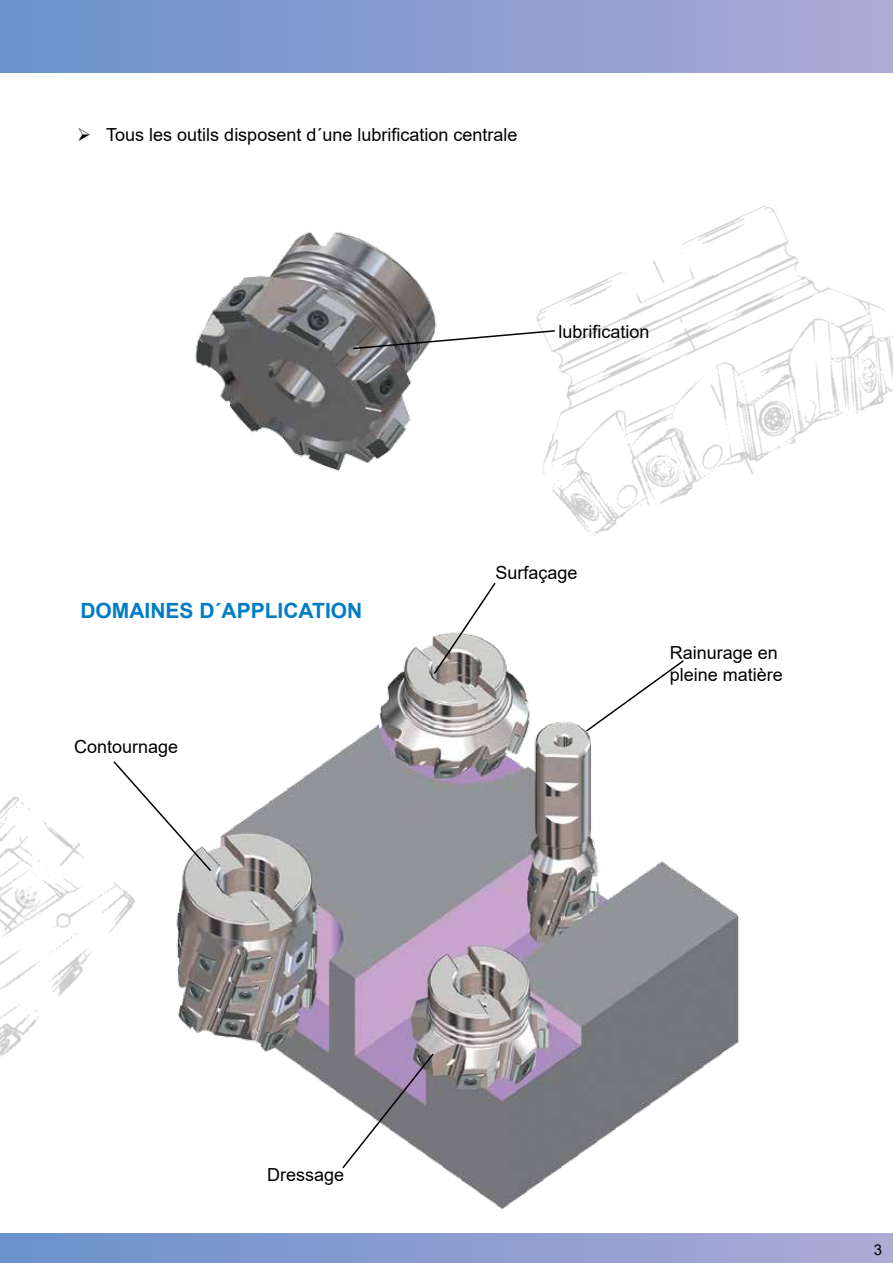
<style>
.page{position:relative;width:893px;height:1263px;background:#fff}
.page>*{position:absolute;margin:0;border:0;box-sizing:border-box;transform-origin:0 0}
.t1{font:700 21px "Arial";color:#007dc5}
.t2{font:18px/21.6px "Arial";color:#000}
.t3{font:15px "Arial";color:#000}
</style>
<div class="page">
<div style="left:0;top:0;width:893px;height:72px;background:linear-gradient(to right,#6a91cb,#adaad4)"></div>
<svg style="left:286px;top:1233px;width:607px;height:30px;background:#96a1d1"></svg>
<img style="left:0;top:796px;width:286px;height:467px">
<img style="left:536px;top:205px;width:357px;height:331px">
<img style="left:195px;top:231px;width:242px;height:241px">
<img style="left:112px;top:645px;width:627px;height:588px">
<svg style="left:112px;top:759px;width:101px;height:114px"></svg>
<svg style="left:341px;top:1052px;width:94px;height:118px"></svg>
<svg style="left:584px;top:659px;width:102px;height:74px"></svg>
<svg style="left:432px;top:583px;width:65px;height:93px"></svg>
<svg style="left:352px;top:329px;width:204px;height:21px"></svg>
<p class="t2" style="left:77px;top:124px;width:442px">➢ Tous les outils disposent d´une lubrification centrale</p>
<p class="t2" style="left:558px;top:321px;width:93px">lubrification</p>
<p class="t1" style="left:80px;top:595px;width:283px">DOMAINES D´APPLICATION</p>
<p class="t2" style="left:74px;top:736px;width:106px">Contournage</p>
<p class="t2" style="left:496px;top:562px;width:84px">Surfaçage</p>
<p class="t2" style="left:670px;top:642px;width:115px">Rainurage en pleine matière</p>
<p class="t2" style="left:267px;top:1164px;width:79px">Dressage</p>
<p class="t3" style="left:874px;top:1239px;width:10px">3</p>
</div>
